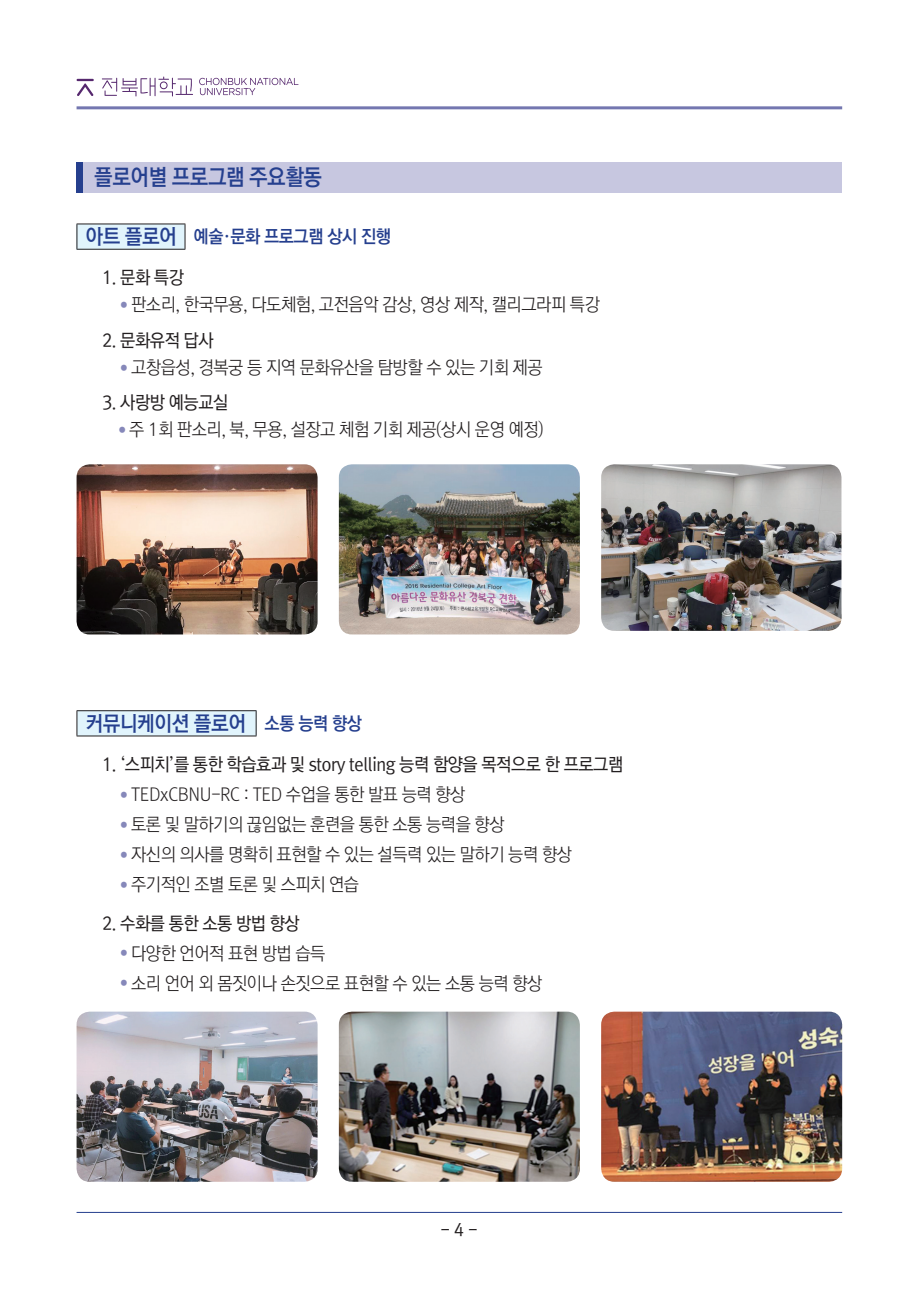
<style>
.page{position:relative;width:906px;height:1289px;background:#fff}
.page>*{position:absolute;margin:0;border:0;box-sizing:border-box;transform-origin:0 0}
.t1{font:22.5px "Rix Go B";letter-spacing:-.025em;color:#253f8e;scale:.92 1}
.t2{font:21px "Rix Go B";letter-spacing:-.025em;color:#253f8e;scale:.94 1}
.t3{font:18px "Rix Go L";letter-spacing:-.025em;color:#231f20;scale:.94 1}
.t4{font:18px "Rix Go M";letter-spacing:-.025em;color:#231f20;scale:.94 1}
.t5{font:18px "Rix Go B";letter-spacing:-.025em;color:#253f8e;scale:.94 1}
.t6{font:16.5px "Rix Go M";color:#231f20}
.s1{font-size:21px}
.s2{font-size:18px}
</style>
<div class="page">
<svg style="left:102px;top:77px;width:91px;height:19px"></svg>
<svg style="left:199px;top:78px;width:99px;height:17px"></svg>
<svg style="left:77px;top:79px;width:17px;height:17px"></svg>
<hr style="left:77px;top:106px;width:765px;height:3px;background:#7477b0">
<hr style="left:77px;top:1212px;width:765px;height:1px;background:#253f8e">
<div style="left:77px;top:162px;width:7px;height:30px;background:#253f8e"></div>
<div style="left:84px;top:162px;width:758px;height:30px;background:#c7c7e0"></div>
<div style="left:77px;top:224px;width:108px;height:25px;background:#e1f4fc"></div>
<hr style="left:77px;top:223px;width:108px;height:1px;background:#231f20">
<svg style="left:77px;top:224px;width:1px;height:25px"></svg>
<svg style="left:185px;top:224px;width:1px;height:25px"></svg>
<hr style="left:77px;top:249px;width:108px;height:1px;background:#231f20">
<div style="left:77px;top:710px;width:179px;height:26px;background:#e1f4fc"></div>
<hr style="left:77px;top:710px;width:179px;height:1px;background:#231f20">
<svg style="left:77px;top:711px;width:1px;height:24px"></svg>
<svg style="left:256px;top:711px;width:1px;height:24px"></svg>
<hr style="left:77px;top:735px;width:179px;height:1px;background:#231f20">
<img style="left:77px;top:1011px;width:240px;height:170px">
<img style="left:339px;top:1011px;width:241px;height:170px">
<img style="left:601px;top:1011px;width:241px;height:170px">
<img style="left:339px;top:464px;width:241px;height:170px">
<img style="left:77px;top:464px;width:240px;height:170px">
<img style="left:601px;top:464px;width:240px;height:167px">
<p class="t1" style="left:94px;top:165px;width:249px">플로어별 프로그램 주요활동</p>
<p class="t5" style="left:85px;top:227px;width:327px"><span class="s1">아트 플로어</span> 예술·문화 프로그램 상시 진행</p>
<p class="t4" style="left:102px;top:268px;width:89px">1. 문화 특강</p>
<p class="t3" style="left:121px;top:295px;width:511px"><sup>●</sup> 판소리, 한국무용, 다도체험, 고전음악 감상, 영상 제작, 캘리그라피 특강</p>
<p class="t4" style="left:102px;top:330px;width:120px">2. 문화유적 답사</p>
<p class="t3" style="left:121px;top:357px;width:450px"><sup>●</sup> 고창읍성, 경복궁 등 지역 문화유산을 탐방할 수 있는 기회 제공</p>
<p class="t4" style="left:102px;top:393px;width:136px">3. 사랑방 예능교실</p>
<p class="t3" style="left:119px;top:420px;width:453px"><sup>●</sup> 주 1회 판소리, 북, 무용, 설장고 체험 기회 제공(상시 운영 예정)</p>
<p class="t2" style="left:85px;top:711px;width:296px">커뮤니케이션 플로어 <span class="s2">소통 능력 향상</span></p>
<p class="t4" style="left:102px;top:754px;width:556px">1. ‘스피치’를 통한 학습효과 및 story telling 능력 함양을 목적으로 한 프로그램</p>
<p class="t3" style="left:121px;top:784px;width:368px"><sup>●</sup> TEDxCBNU-RC : TED 수업을 통한 발표 능력 향상</p>
<p class="t3" style="left:121px;top:814px;width:410px"><sup>●</sup> 토론 및 말하기의 끊임없는 훈련을 통한 소통 능력을 향상</p>
<p class="t3" style="left:121px;top:844px;width:481px"><sup>●</sup> 자신의 의사를 명확히 표현할 수 있는 설득력 있는 말하기 능력 향상</p>
<p class="t3" style="left:121px;top:874px;width:255px"><sup>●</sup> 주기적인 조별 토론 및 스피치 연습</p>
<p class="t4" style="left:102px;top:913px;width:212px">2. 수화를 통한 소통 방법 향상</p>
<p class="t3" style="left:121px;top:943px;width:219px"><sup>●</sup> 다양한 언어적 표현 방법 습득</p>
<p class="t3" style="left:121px;top:973px;width:450px"><sup>●</sup> 소리 언어 외 몸짓이나 손짓으로 표현할 수 있는 소통 능력 향상</p>
<p class="t6" style="left:441px;top:1220px;width:38px">- 4 -</p>
</div>
